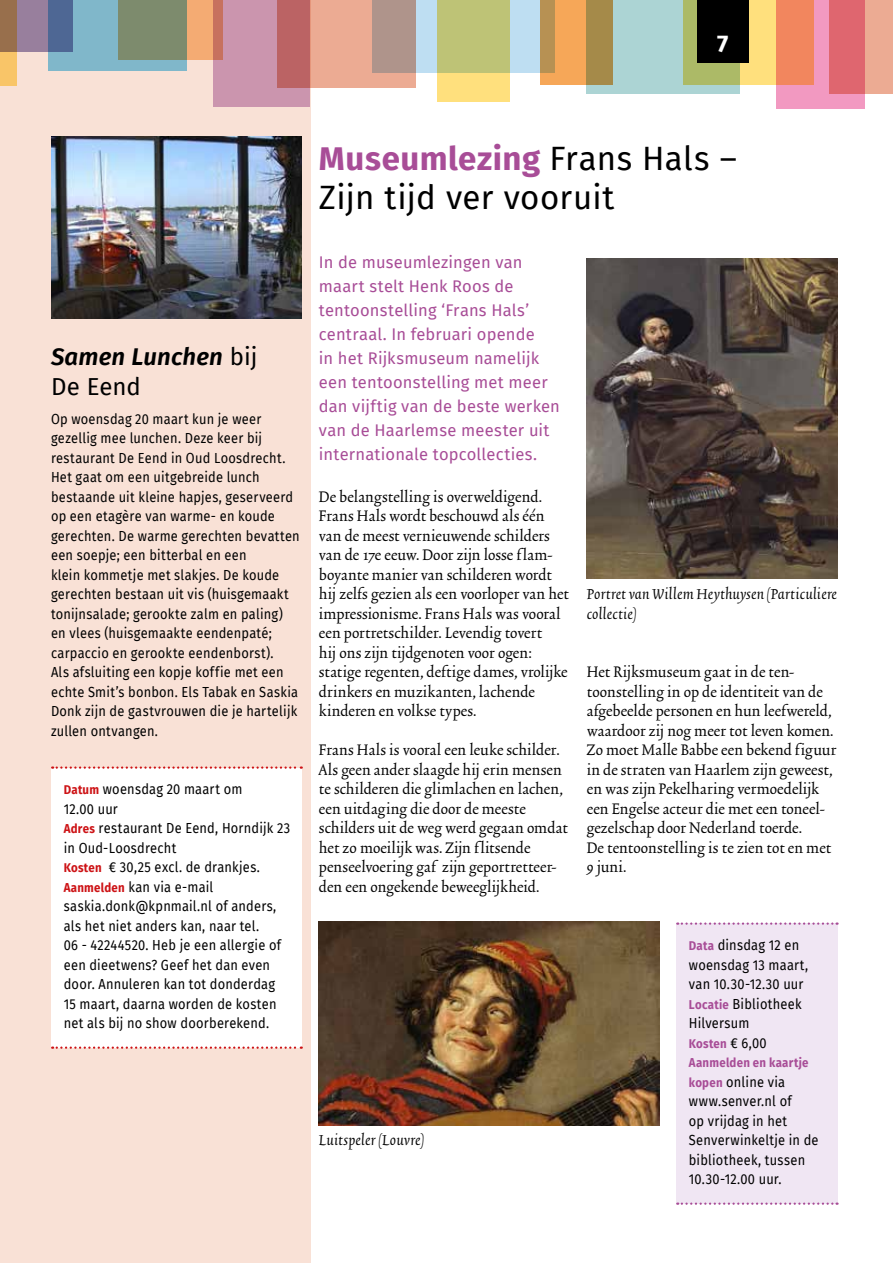
<style>
.page{position:relative;width:893px;height:1263px;background:#fff}
.page>*{position:absolute;margin:0;border:0;box-sizing:border-box;transform-origin:0 0}
.t1{font:33px/39px "Fira Sans";letter-spacing:.01em;color:#000}
.t2{font:italic 600 24px/30px "Fira Sans";letter-spacing:.005em;color:#000}
.t3{font:700 24px "Fira Sans";color:#fff}
.t4{font:18px/19.5px "Trinite No 2 Rom Con";letter-spacing:.01em;color:#000}
.t5{font:italic 18px/19.5px "Trinite No 2";letter-spacing:.01em;color:#000}
.t6{font:16.5px/24px "Fira Sans";letter-spacing:.01em;color:#a84d97}
.t7{font:14.25px/19.5px "Fira Sans";letter-spacing:.015em;color:#000;scale:.9 1}
.t8{font:700 12.75px/19.5px "Fira Sans";letter-spacing:.02em;color:#a84d97;scale:.9 1}
.s1{font-weight:400;font-style:normal}
.s2{font-weight:700;font-size:12.75px;color:#cd1316}
.s3{font-weight:700;color:#a84d97}
.s4{font-weight:700;font-size:12.75px;color:#a84d97}
.s5{font-weight:400;font-size:14.25px;color:#000}
</style>
<div class="page">
<div style="left:0;top:0;width:310px;height:1263px;background:#f9e1d6"></div>
<img style="left:51px;top:136px;width:251px;height:183px">
<div style="left:683px;top:0;width:131px;height:85px;background:#ffe07d"></div>
<div style="left:372px;top:0;width:182px;height:72px;background:#bedef2"></div>
<svg style="left:437px;top:0;width:73px;height:102px;background:#d0cb77"></svg>
<svg style="left:540px;top:0;width:47px;height:85px;background:#e3a056"></svg>
<svg style="left:587px;top:0;width:153px;height:94px;background:#aac0a5"></svg>
<svg style="left:776px;top:0;width:89px;height:109px;background:#f28f8e"></svg>
<svg style="left:829px;top:0;width:64px;height:94px;background:#e4847e"></svg>
<div style="left:697px;top:0;width:51px;height:62px;background:#000"></div>
<div style="left:676px;top:923px;width:162px;height:281px;background:#f0e6f3"></div>
<svg style="left:310px;top:0;width:106px;height:87px;background:#d6a28f"></svg>
<svg style="left:214px;top:0;width:96px;height:106px;background:#c68597"></svg>
<div style="left:48px;top:0;width:139px;height:71px;background:#80b7ca"></div>
<svg style="left:118px;top:0;width:105px;height:59px;background:#a1906d"></svg>
<div style="left:0;top:0;width:17px;height:85px;background:#f9c568"></div>
<svg style="left:0;top:0;width:72px;height:51px;background:#7f7386"></svg>
<div style="left:51px;top:768px;width:251px;height:280px;background:#fff"></div>
<svg style="left:52px;top:766px;width:250px;height:3px"></svg>
<svg style="left:52px;top:1046px;width:250px;height:3px"></svg>
<img style="left:319px;top:921px;width:340px;height:205px">
<img style="left:587px;top:259px;width:251px;height:320px">
<svg style="left:677px;top:922px;width:161px;height:3px"></svg>
<svg style="left:677px;top:1202px;width:161px;height:3px"></svg>
<h2 class="t3" style="left:717px;top:24px;width:13px">7</h2>
<h2 class="t2" style="left:51px;top:340px;width:208px">Samen Lunchen <span class="s1">bij<br>De Eend</span></h2>
<p class="t7" style="left:51px;top:408px;width:278px">Op woensdag 20 maart kun je weer gezellig mee lunchen. Deze keer bij restaurant De Eend in Oud Loosdrecht.<br>Het gaat om een uitgebreide lunch bestaande uit kleine hapjes, geserveerd op een etagère van warme- en koude gerechten. De warme gerechten bevatten een soepje; een bitterbal en een<br>klein kommetje met slakjes. De koude gerechten bestaan uit vis (huisgemaakt tonijnsalade; gerookte zalm en paling) en vlees (huisgemaakte eendenpaté; carpaccio en gerookte eendenborst).<br>Als afsluiting een kopje koffie met een echte Smit’s bonbon. Els Tabak en Saskia Donk zijn de gastvrouwen die je hartelijk zullen ontvangen.</p>
<p class="t7" style="left:64px;top:779px;width:253px"><span class="s2">Datum</span> woensdag 20 maart om<br>12.00 uur<br><span class="s2">Adres</span> restaurant De Eend, Horndijk 23 in Oud-Loosdrecht<br><span class="s2">Kosten</span> € 30,25 excl. de drankjes.<br><span class="s2">Aanmelden</span> kan via e-mail saskia.donk@kpnmail.nl of anders, als het niet anders kan, naar tel.<br>06 - 42244520. Heb je een allergie of een dieetwens? Geef het dan even door. Annuleren kan tot donderdag<br>15 maart, daarna worden de kosten net als bij no show doorberekend.</p>
<h1 class="t1" style="left:319px;top:138px;width:419px"><span class="s3">Museumlezing</span> Frans Hals –<br>Zijn tijd ver vooruit</h1>
<p class="t6" style="left:319px;top:249px;width:242px">In de museumlezingen van maart stelt Henk Roos de tentoonstelling ‘Frans Hals’ centraal. In februari opende<br>in het Rijksmuseum namelijk een tentoonstelling met meer dan vijftig van de beste werken van de Haarlemse meester uit internationale topcollecties.</p>
<p class="t4" style="left:319px;top:488px;width:251px">De belangstelling is overweldigend.<br>Frans Hals wordt beschouwd als één van de meest vernieuwende schilders van de 17e eeuw. Door zijn losse flam&shy;boyante manier van schilderen wordt hij zelfs gezien als een voorloper van het impressionisme. Frans Hals was vooral een portretschilder. Levendig tovert<br>hij ons zijn tijdgenoten voor ogen: statige regenten, deftige dames, vrolijke drinkers en muzikanten, lachende kinderen en volkse types.</p>
<p class="t4" style="left:319px;top:741px;width:250px">Frans Hals is vooral een leuke schilder.<br>Als geen ander slaagde hij erin mensen te schilderen die glimlachen en lachen, een uitdaging die door de meeste schilders uit de weg werd gegaan omdat het zo moeilijk was. Zijn flitsende penseelvoering gaf zijn geportretteer&shy;den een ongekende beweeglijkheid.</p>
<p class="t5" style="left:587px;top:585px;width:252px">Portret van Willem Heythuysen (Particuliere collectie)</p>
<p class="t4" style="left:587px;top:663px;width:251px">Het Rijksmuseum gaat in de ten&shy;toonstelling in op de identiteit van de afgebeelde personen en hun leefwereld, waardoor zij nog meer tot leven komen.<br>Zo moet Malle Babbe een bekend figuur in de straten van Haarlem zijn geweest, en was zijn Pekelharing vermoedelijk een Engelse acteur die met een toneel&shy;gezelschap door Nederland toerde.<br>De tentoonstelling is te zien tot en met 9 juni.</p>
<p class="t5" style="left:319px;top:1131px;width:107px">Luitspeler (Louvre)</p>
<p class="t7" style="left:689px;top:935px;width:134px"><span class="s4">Data</span> dinsdag 12 en woensdag 13 maart, van 10.30-12.30 uur<br><span class="s4">Locatie</span> Bibliotheek<br>Hilversum</p>
<p class="t8" style="left:689px;top:1032px;width:135px">Kosten <span class="s5">€ 6,00<br></span>Aanmelden en kaartje</p>
<p class="t7" style="left:689px;top:1071px;width:146px"><span class="s4">kopen</span> online via www.senver.nl of<br>op vrijdag in het<br>Senverwinkeltje in de bibliotheek, tussen<br>10.30-12.00 uur.</p>
</div>
